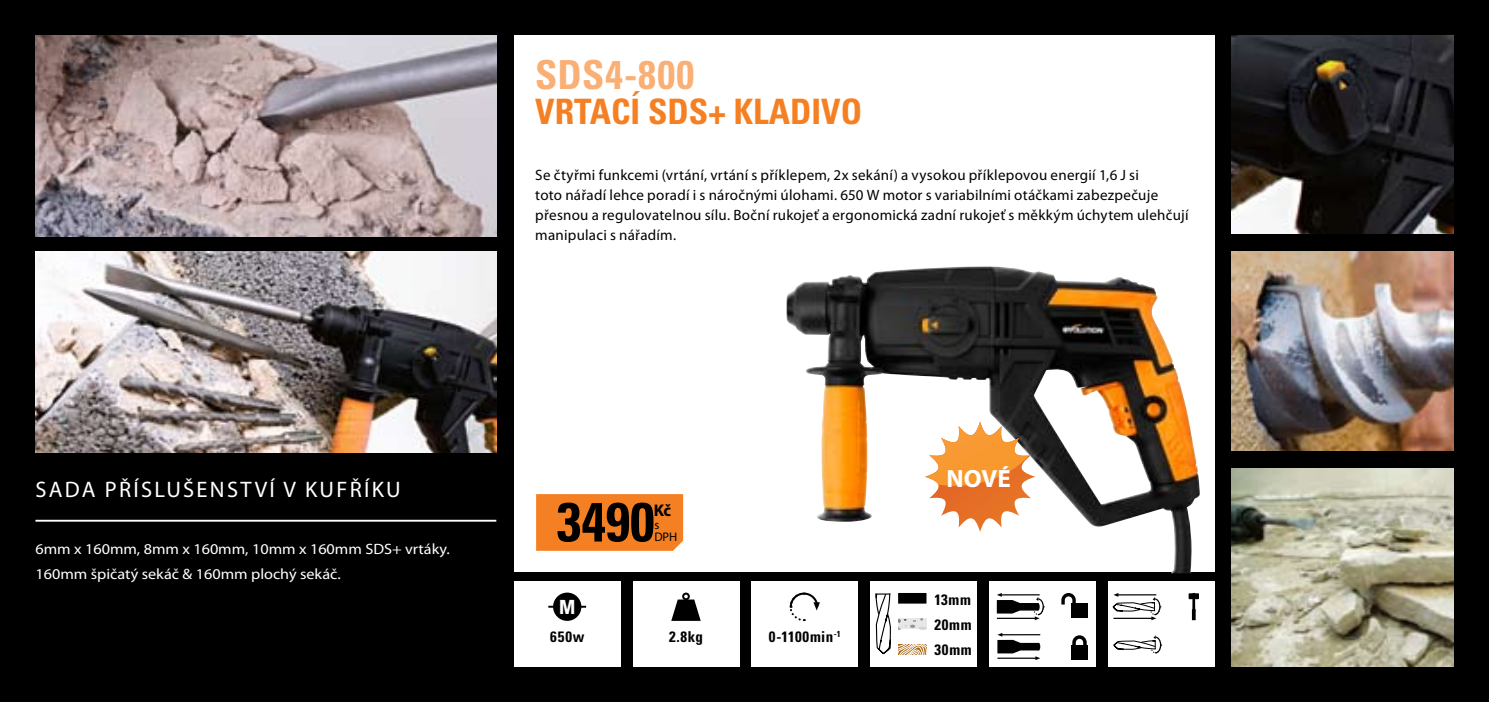
<style>
.page{position:relative;width:1489px;height:702px;background:#fff}
.page>*{position:absolute;margin:0;border:0;box-sizing:border-box;transform-origin:0 0}
.t1{font:700 condensed 55px "Univers";color:#000}
.t2{font:700 condensed 40px "Univers";letter-spacing:.02em;color:#faaf75}
.t3{font:700 condensed 35px "Univers";color:#f58023}
.t4{font:700 25px "Myriad Pro";color:#fff}
.t5{font:22.5px "Myriad Pro";letter-spacing:.1em;color:#fff}
.t6{font:700 condensed 19.5px "Univers";color:#fff}
.t7{font:700 17px "Myriad Pro";color:#000}
.t8{font:15px/20px "Myriad Pro";letter-spacing:.02em;color:#000}
.t9{font:15px/25px "Myriad Pro";color:#fff;scale:1.08 1}
.t10{font:700 condensed 15px/25px "Univers";letter-spacing:.045em;color:#000;text-align:justify}
.t11{font:700 condensed 15px "Univers";letter-spacing:.025em;color:#000}
.t12{font:12.5px/12.5px "Myriad Pro";color:#000}
</style>
<div class="page">
<div style="left:0;top:0;width:1488px;height:702px;background:#000"></div>
<div style="left:514px;top:35px;width:700px;height:537px;background:#fff"></div>
<img style="left:1231px;top:35px;width:222px;height:199px">
<img style="left:1231px;top:468px;width:222px;height:198px">
<img style="left:1231px;top:252px;width:222px;height:198px">
<div style="left:514px;top:581px;width:106px;height:85px;background:#fff"></div>
<div style="left:554px;top:593px;width:26px;height:27px;background:#000;border-radius:50%"></div>
<div style="left:553px;top:592px;width:28px;height:29px;border:2px solid #000;border-radius:50%"></div>
<hr style="left:548px;top:605px;width:38px;height:2px;background:#000">
<div style="left:632px;top:581px;width:107px;height:85px;background:#fff"></div>
<svg style="left:671px;top:599px;width:29px;height:22px"></svg>
<div style="left:682px;top:592px;width:7px;height:8px;border:2px solid #000;border-radius:50%"></div>
<div style="left:751px;top:581px;width:106px;height:85px;background:#fff"></div>
<div style="left:870px;top:581px;width:106px;height:85px;background:#fff"></div>
<svg style="left:789px;top:592px;width:31px;height:30px"></svg>
<div style="left:1107px;top:581px;width:107px;height:85px;background:#fff"></div>
<div style="left:989px;top:581px;width:106px;height:85px;background:#fff"></div>
<div style="left:899px;top:594px;width:26px;height:8px;background:#000"></div>
<div style="left:898px;top:593px;width:28px;height:10px;border:2px solid #000"></div>
<hr style="left:35px;top:519px;width:461px;height:2px;background:#fff">
<img style="left:35px;top:251px;width:461px;height:201px">
<img style="left:35px;top:35px;width:461px;height:201px">
<img style="left:786px;top:267px;width:380px;height:260px">
<svg style="left:924px;top:421px;width:111px;height:111px"></svg>
<div style="left:1071px;top:645px;width:16px;height:15px;background:#000"></div>
<svg style="left:1072px;top:635px;width:16px;height:16px"></svg>
<div style="left:1071px;top:603px;width:16px;height:14px;background:#000"></div>
<svg style="left:1061px;top:593px;width:15px;height:12px"></svg>
<svg style="left:898px;top:618px;width:28px;height:11px"></svg>
<svg style="left:898px;top:644px;width:28px;height:10px"></svg>
<svg style="left:874px;top:522px;width:16px;height:133px"></svg>
<svg style="left:996px;top:593px;width:48px;height:27px"></svg>
<svg style="left:997px;top:633px;width:43px;height:27px"></svg>
<div style="left:1191px;top:609px;width:4px;height:11px;border:1px solid #000"></div>
<svg style="left:1192px;top:611px;width:2px;height:8px"></svg>
<div style="left:1192px;top:593px;width:3px;height:18px;border:1px solid #000"></div>
<div style="left:1188px;top:593px;width:10px;height:6px;background:#000"></div>
<svg style="left:1112px;top:593px;width:50px;height:27px"></svg>
<svg style="left:1113px;top:635px;width:48px;height:19px"></svg>
<div style="left:536px;top:494px;width:147px;height:57px;background:#f58023"></div>
<h2 class="t2" style="left:535px;top:50px;width:160px">SDS4-800</h2>
<h3 class="t3" style="left:535px;top:90px;width:328px">VRTACÍ SDS+ KLADIVO</h3>
<p class="t8" style="left:535px;top:164px;width:654px">Se čtyřmi funkcemi (vrtání, vrtání s příklepem, 2x sekání) a vysokou příklepovou energií 1,6 J si<br>toto nářadí lehce poradí i s náročnými úlohami. 650 W motor s variabilními otáčkami zabezpečuje přesnou a regulovatelnou sílu. Boční rukojeť a ergonomická zadní rukojeť s měkkým úchytem ulehčují manipulaci s nářadím.</p>
<h3 class="t5" style="left:35px;top:476px;width:367px">SADA PŘÍSLUŠENSTVÍ V KUFŘÍKU</h3>
<p class="t9" style="left:35px;top:536px;width:385px">6mm x 160mm, 8mm x 160mm, 10mm x 160mm SDS+ vrtáky.<br>160mm špičatý sekáč &amp; 160mm plochý sekáč.</p>
<h1 class="t1" style="left:557px;top:488px;width:99px">3490</h1>
<p class="t7" style="left:653px;top:499px;width:19px">Kč</p>
<p class="t12" style="left:654px;top:518px;width:24px">s<br>DPH</p>
<p class="t6" style="left:559px;top:594px;width:18px">M</p>
<p class="t10" style="left:550px;top:624px;width:36px">650w</p>
<p class="t10" style="left:669px;top:624px;width:36px">2.8kg</p>
<p class="t11" style="left:768px;top:627px;width:73px">0-1100min<sup>-1</sup></p>
<h3 class="t4" style="left:946px;top:462px;width:66px">NOVÉ</h3>
<p class="t10" style="left:934px;top:587px;width:39px">13mm 20mm 30mm</p>
</div>
